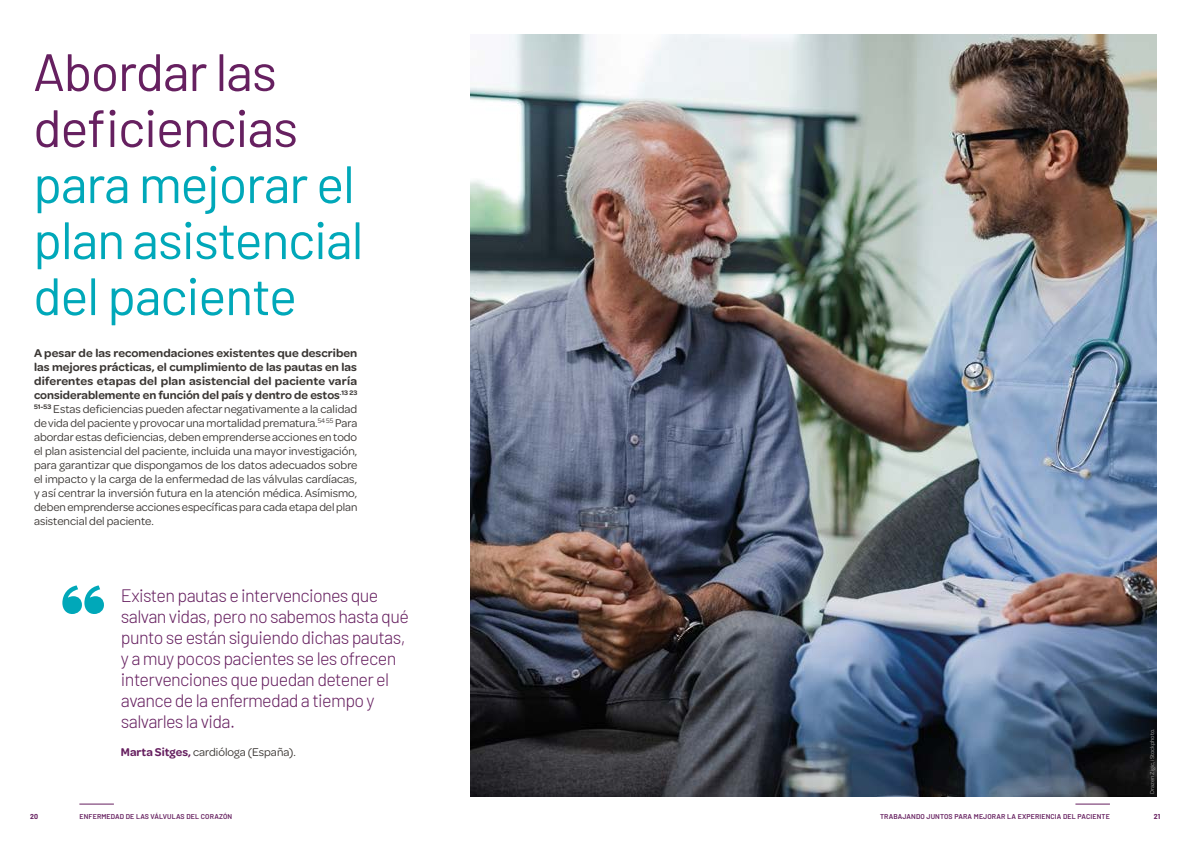
<style>
.page{position:relative;width:1191px;height:842px;background:#fff}
.page>*{position:absolute;margin:0;border:0;box-sizing:border-box;transform-origin:0 0}
.t1{font:52.5px/56px "Barlow";letter-spacing:-.025em;color:#00a8b9}
.t2{font:52.5px/56px "Barlow";letter-spacing:-.025em;color:#662060}
.t3{font:300 18px/21px "Barlow";letter-spacing:-.035em;color:#662060}
.t4{font:12px/14px "Omnes";color:#3c3835;text-align:justify}
.t5{font:600 7px "Barlow";letter-spacing:.02em;color:#662060}
.t6{font:700 7px "Barlow";color:#662060}
.t7{font:6px "Omnes";color:#9d9d9c}
.s1{font-weight:600}
.s2{font-weight:600;color:#662060}
</style>
<div class="page">
<img style="left:471px;top:35px;width:686px;height:762px">
<svg style="left:62px;top:585px;width:42px;height:29px"></svg>
<hr style="left:79px;top:804px;width:35px;height:1px;background:#662060">
<hr style="left:1075px;top:804px;width:35px;height:1px;background:#662060">
<h1 class="t2" style="left:33px;top:40px;width:267px">Abordar las deficiencias</h1>
<h1 class="t1" style="left:33px;top:152px;width:332px">para mejorar el plan asistencial del paciente</h1>
<p class="t4" style="left:34px;top:345px;width:325px"><span class="s1">A pesar de las recomendaciones existentes que describen las mejores prácticas, el cumplimiento de las pautas en las diferentes etapas del plan asistencial del paciente varía considerablemente en función del país y dentro de estos</span><sup>.13</sup> <sup>23<br>51-53</sup> Estas deficiencias pueden afectar negativamente a la calidad de vida del paciente y provocar una mortalidad prematura.<sup>54</sup> <sup>55</sup> Para abordar estas deficiencias, deben emprenderse acciones en todo el plan asistencial del paciente, incluida una mayor investigación, para garantizar que dispongamos de los datos adecuados sobre el impacto y la carga de la enfermedad de las válvulas cardíacas, y así centrar la inversión futura en la atención médica. Asímismo, deben emprenderse acciones específicas para cada etapa del plan asistencial del paciente.</p>
<p class="t3" style="left:121px;top:584px;width:289px">Existen pautas e intervenciones que salvan vidas, pero no sabemos hasta qué punto se están siguiendo dichas pautas, y a muy pocos pacientes se les ofrecen intervenciones que puedan detener el avance de la enfermedad a tiempo y salvarles la vida.</p>
<p class="t4" style="left:121px;top:744px;width:176px"><span class="s2">Marta Sitges,</span> cardióloga (España).</p>
<p class="t7" style="left:1148px;top:794px;width:67px;rotate:-90deg">Drazen Zigic, iStockphoto.</p>
<p class="t6" style="left:30px;top:811px;width:10px">20</p>
<p class="t5" style="left:80px;top:811px;width:154px">ENFERMEDAD DE LAS VÁLVULAS DEL CORAZÓN</p>
<p class="t5" style="left:880px;top:811px;width:231px">TRABAJANDO JUNTOS PARA MEJORAR LA EXPERIENCIA DEL PACIENTE</p>
<p class="t6" style="left:1153px;top:811px;width:8px">21</p>
</div>
